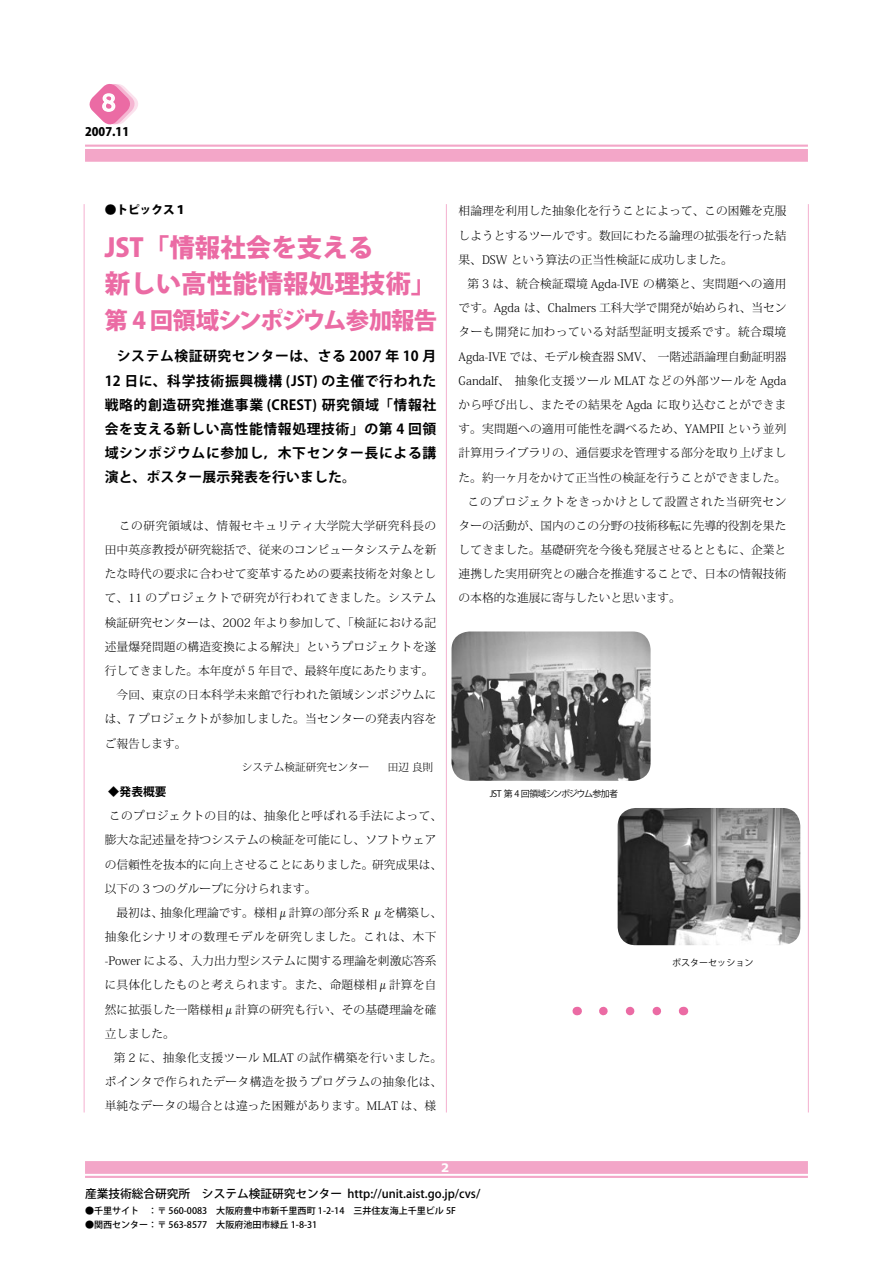
<style>
.page{position:relative;width:893px;height:1263px;background:#fff}
.page>*{position:absolute;margin:0;border:0;box-sizing:border-box;transform-origin:0 0}
.t1{font:800 25.5px/36.3px "Koz Go Pro";color:#eb6ba4}
.t2{font:800 23.4px "Koz Go Pro";letter-spacing:-.06em;color:#eb6ba4}
.t3{font:22.5px "Verdana";color:#fff}
.t4{font:700 13.8px/24.2px "Koz Go Pro";letter-spacing:.045em;color:#000;text-align:justify}
.t5{font:300 11.7px/24.2px "Koz Min Pro";letter-spacing:.015em;color:#000}
.t6{font:500 11.7px "Koz Go Pro";color:#000}
.t7{font:300 11.7px "Koz Min Pro";letter-spacing:.035em;color:#000}
.t8{font:300 11.7px "Koz Min Pro";letter-spacing:.04em;color:#000}
.t9{font:300 11.7px "Koz Min Pro";letter-spacing:.05em;color:#000}
.t10{font:800 11.7px "Koz Go Pro";color:#000}
.t11{font:700 11.7px "Koz Go Pro";color:#000}
.t12{font:700 11.7px "Verdana";color:#fff}
.t13{font:300 10.65px "Koz Min Pro";color:#000}
.t14{font:500 9px "Koz Go Pro";color:#000}
.t15{font:9px "Koz Go Pro";letter-spacing:-.105em;color:#000}
.t16{font:9px "Koz Go Pro";color:#000}
.s1{font-size:11.7px}
.s2{font-family:"Koz Min Pro";font-weight:400}
</style>
<div class="page">
<div style="left:85px;top:1161px;width:723px;height:13px;background:#f3a6c8"></div>
<svg style="left:89px;top:84px;width:49px;height:41px"></svg>
<div style="left:85px;top:149px;width:723px;height:13px;background:#f3a6c8"></div>
<hr style="left:85px;top:145px;width:723px;height:2px;background:#f3a6c8">
<hr style="left:85px;top:1176px;width:723px;height:2px;background:#f3a6c8">
<hr style="left:446px;top:204px;width:1px;height:908px;background:#f5b5d2">
<hr style="left:84px;top:204px;width:1px;height:908px;background:#f5b5d2">
<hr style="left:808px;top:204px;width:1px;height:908px;background:#f5b5d2">
<img style="left:451px;top:631px;width:200px;height:150px;border-radius:18px">
<img style="left:618px;top:808px;width:182px;height:137px;border-radius:18px">
<svg style="left:603px;top:1007px;width:59px;height:8px"></svg>
<h3 class="t3" style="left:102px;top:88px;width:16px">8</h3>
<p class="t10" style="left:85px;top:124px;width:46px">2007.11</p>
<p class="t10" style="left:105px;top:202px;width:83px">●トピックス１</p>
<h1 class="t1" style="left:105px;top:231px;width:333px">JST「情報社会を支える<br>新しい高性能情報処理技術」</h1>
<h2 class="t2" style="left:104px;top:305px;width:334px">第 4 回領域シンポジウム参加報告</h2>
<p class="t4" style="left:105px;top:345px;width:333px;text-indent:12px">システム検証研究センターは、さる 2007 年 10 月12 日に、科学技術振興機構 (JST) の主催で行われた戦略的創造研究推進事業 (CREST) 研究領域「情報社会を支える新しい高性能情報処理技術」の第 4 回領域シンポジウムに参加し，木下センター長による講演と、ポスター展示発表を行いました。</p>
<p class="t5" style="left:105px;top:513px;width:333px;text-indent:14px">この研究領域は、情報セキュリティ大学院大学研究科長の田中英彦教授が研究総括で、従来のコンピュータシステムを新たな時代の要求に合わせて変革するための要素技術を対象として、11 のプロジェクトで研究が行われてきました。システム検証研究センターは、2002 年より参加して、「検証における記述量爆発問題の構造変換による解決」というプロジェクトを遂行してきました。本年度が 5 年目で、最終年度にあたります。　今回、東京の日本科学未来館で行われた領域シンポジウムには、7 プロジェクトが参加しました。当センターの発表内容をご報告します。</p>
<p class="t13" style="left:159px;top:760px;width:276px"><span class="s1">　　　　　　</span> システム検証研究センター<span class="s1">　</span> 田辺 良則</p>
<p class="t11" style="left:108px;top:784px;width:60px"><span class="s2">◆</span>発表概要</p>
<p class="t5" style="left:105px;top:803px;width:339px;text-indent:5px">このプロジェクトの目的は、抽象化と呼ばれる手法によって、膨大な記述量を持つシステムの検証を可能にし、ソフトウェアの信頼性を抜本的に向上させることにありました。研究成果は、以下の 3 つのグループに分けられます。<br>　最初は、抽象化理論です。様相μ計算の部分系 R μを構築し、抽象化シナリオの数理モデルを研究しました。これは、木下-Power による、入力出力型システムに関する理論を刺激応答系に具体化したものと考えられます。また、命題様相μ計算を自然に拡張した一階様相μ計算の研究も行い、その基礎理論を確立しました。</p>
<p class="t5" style="left:105px;top:1045px;width:339px;text-align:justify;text-indent:9px">第 2 に、抽象化支援ツール MLAT の試作構築を行いました。ポインタで作られたデータ構造を扱うプログラムの抽象化は、単純なデータの場合とは違った困難があります。MLAT は、様</p>
<p class="t5" style="left:459px;top:199px;width:329px;text-align:justify">相論理を利用した抽象化を行うことによって、この困難を克服しようとするツールです。数回にわたる論理の拡張を行った結果、DSW という算法の正当性検証に成功しました。</p>
<p class="t5" style="left:468px;top:271px;width:320px">第 3 は、統合検証環境 Agda-IVE の構築と、実問題への適用</p>
<p class="t5" style="left:459px;top:295px;width:329px">です。Agda は、Chalmers 工科大学で開発が始められ、当セン</p>
<p class="t8" style="left:459px;top:324px;width:329px">ターも開発に加わっている対話型証明支援系です。統合環境</p>
<p class="t5" style="left:459px;top:344px;width:329px">Agda-IVE では、モデル検査器 SMV、 一階述語論理自動証明器</p>
<p class="t7" style="left:459px;top:372px;width:329px">Gandalf、 抽象化支援ツール MLAT などの外部ツールを Agda</p>
<p class="t5" style="left:459px;top:392px;width:329px">から呼び出し、またその結果を Agda に取り込むことができま</p>
<p class="t5" style="left:459px;top:416px;width:329px">す。実問題への適用可能性を調べるため、YAMPII という並列</p>
<p class="t5" style="left:459px;top:441px;width:329px">計算用ライブラリの、通信要求を管理する部分を取り上げまし</p>
<p class="t5" style="left:459px;top:465px;width:329px">た。約一ヶ月をかけて正当性の検証を行うことができました。</p>
<p class="t9" style="left:468px;top:493px;width:320px">このプロジェクトをきっかけとして設置された当研究セン</p>
<p class="t5" style="left:459px;top:513px;width:329px">ターの活動が、国内のこの分野の技術移転に先導的役割を果た</p>
<p class="t5" style="left:459px;top:537px;width:329px">してきました。基礎研究を今後も発展させるとともに、企業と</p>
<p class="t5" style="left:459px;top:561px;width:329px">連携した実用研究との融合を推進することで、日本の情報技術</p>
<p class="t5" style="left:459px;top:586px;width:224px">の本格的な進展に寄与したいと思います。</p>
<p class="t15" style="left:490px;top:788px;width:130px">JST 第 4 回領域シンポジウム参加者</p>
<p class="t16" style="left:672px;top:957px;width:83px">ポスターセッション</p>
<p class="t12" style="left:441px;top:1160px;width:10px">2</p>
<p class="t6" style="left:85px;top:1186px;width:397px">産業技術総合研究所　システム検証研究センター http://unit.aist.go.jp/cvs/</p>
<p class="t14" style="left:85px;top:1205px;width:372px">●千里サイト　：〒 560-0083　大阪府豊中市新千里西町 1-2-14　三井住友海上千里ビル 5F</p>
<p class="t14" style="left:85px;top:1219px;width:234px">●関西センター：〒 563-8577　大阪府池田市緑丘 1-8-31</p>
</div>
